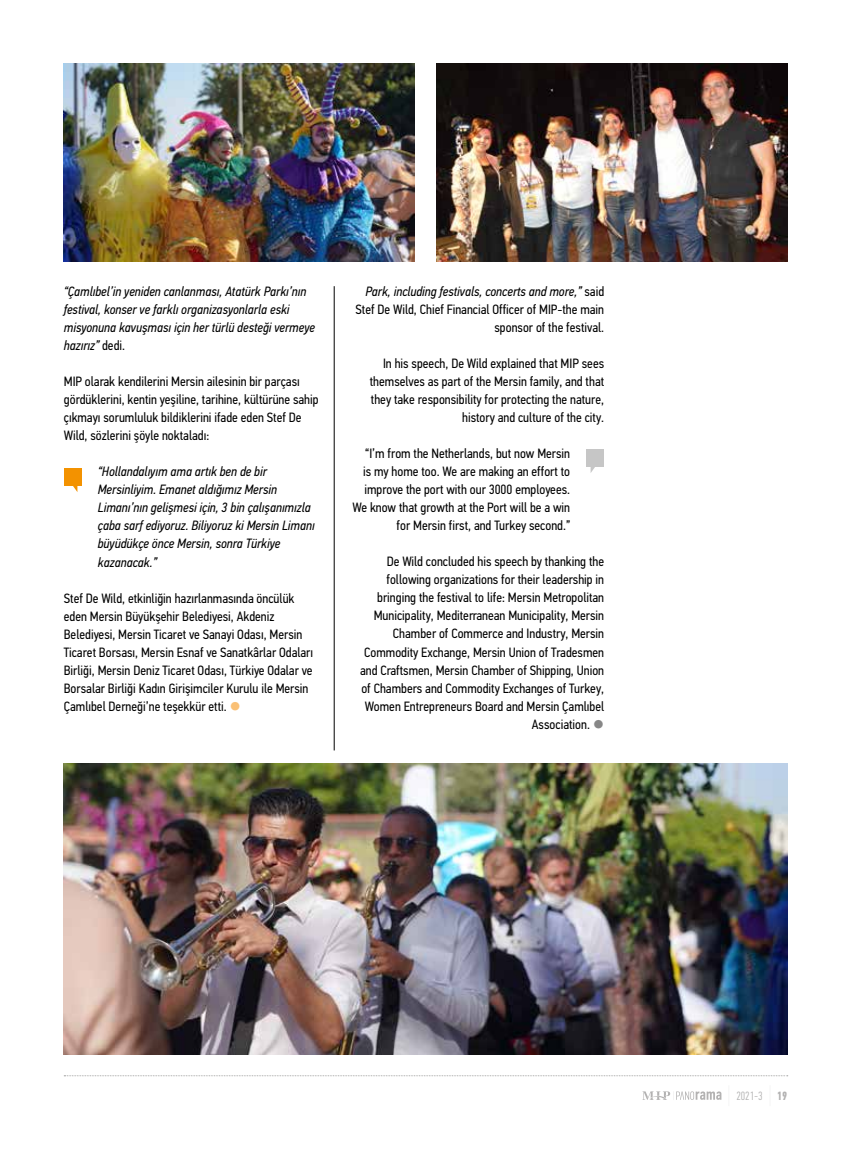
<style>
.page{position:relative;width:851px;height:1149px;background:#fff}
.page>*{position:absolute;margin:0;border:0;box-sizing:border-box;transform-origin:0 0}
.t1{font:13.5px/18px "PFDIN Text Cond Pro";color:#000;text-align:right}
.t2{font:italic 13.5px/18px "PFDIN Text Cond Pro";color:#000}
.t3{font:300 12px "PFDIN Text Comp Pro";color:#b3b2b2}
.s1{font-style:normal}
.s2{color:#fac075}
.s3{font-style:italic}
.s4{color:#878787}
.s5{font-weight:700}
</style>
<div class="page">
<svg style="left:642px;top:1091px;width:79px;height:8px"></svg>
<svg style="left:64px;top:1075px;width:723px;height:1px"></svg>
<hr style="left:334px;top:286px;width:1px;height:464px;background:#000">
<div style="left:64px;top:468px;width:17px;height:17px;background:#f39200"></div>
<svg style="left:71px;top:485px;width:6px;height:7px"></svg>
<div style="left:586px;top:449px;width:18px;height:17px;background:#c6c6c6"></div>
<svg style="left:590px;top:466px;width:6px;height:7px"></svg>
<img style="left:64px;top:64px;width:351px;height:197px">
<img style="left:436px;top:64px;width:351px;height:197px">
<img style="left:64px;top:763px;width:723px;height:291px">
<p class="t2" style="left:64px;top:283px;width:253px">“Çamlıbel’in yeniden canlanması, Atatürk Parkı’nın festival, konser ve farklı organizasyonlarla eski misyonuna kavuşması için her türlü desteği vermeye hazırız” <span class="s1">dedi.</span></p>
<p class="t1" style="left:64px;top:372px;width:256px;text-align:left">MIP olarak kendilerini Mersin ailesinin bir parçası gördüklerini, kentin yeşiline, tarihine, kültürüne sahip çıkmayı sorumluluk bildiklerini ifade eden Stef De Wild, sözlerini şöyle noktaladı:</p>
<p class="t2" style="left:98px;top:463px;width:218px">“Hollandalıyım ama artık ben de bir Mersinliyim. Emanet aldığımız Mersin Limanı’nın gelişmesi için, 3 bin çalışanımızla çaba sarf ediyoruz. Biliyoruz ki Mersin Limanı büyüdükçe önce Mersin, sonra Türkiye kazanacak.”</p>
<p class="t1" style="left:64px;top:588px;width:251px;text-align:left">Stef De Wild, etkinliğin hazırlanmasında öncülük eden Mersin Büyükşehir Belediyesi, Akdeniz Belediyesi, Mersin Ticaret ve Sanayi Odası, Mersin Ticaret Borsası, Mersin Esnaf ve Sanatkârlar Odaları Birliği, Mersin Deniz Ticaret Odası, Türkiye Odalar ve Borsalar Birliği Kadın Girişimciler Kurulu ile Mersin Çamlıbel Derneği’ne teşekkür etti. <span class="s2">●</span></p>
<p class="t1" style="left:355px;top:282px;width:250px"><span class="s3">Park, including festivals, concerts and more,”</span> said<br>Stef De Wild, Chief Financial Officer of MIP-the main sponsor of the festival.</p>
<p class="t1" style="left:370px;top:354px;width:236px">In his speech, De Wild explained that MIP sees themselves as part of the Mersin family, and that they take responsibility for protecting the nature, history and culture of the city.</p>
<p class="t1" style="left:352px;top:444px;width:219px">“I’m from the Netherlands, but now Mersin<br>is my home too. We are making an effort to improve the port with our 3000 employees.<br>We know that growth at the Port will be a win for Mersin first, and Turkey second.”</p>
<p class="t1" style="left:360px;top:552px;width:245px">De Wild concluded his speech by thanking the following organizations for their leadership in bringing the festival to life: Mersin Metropolitan Municipality, Mediterranean Municipality, Mersin Chamber of Commerce and Industry, Mersin Commodity Exchange, Mersin Union of Tradesmen and Craftsmen, Mersin Chamber of Shipping, Union of Chambers and Commodity Exchanges of Turkey, Women Entrepreneurs Board and Mersin Çamlıbel Association. <span class="s4">●</span></p>
<p class="t3" style="left:736px;top:1088px;width:52px">2021-3 <span class="s5">19</span></p>
</div>
